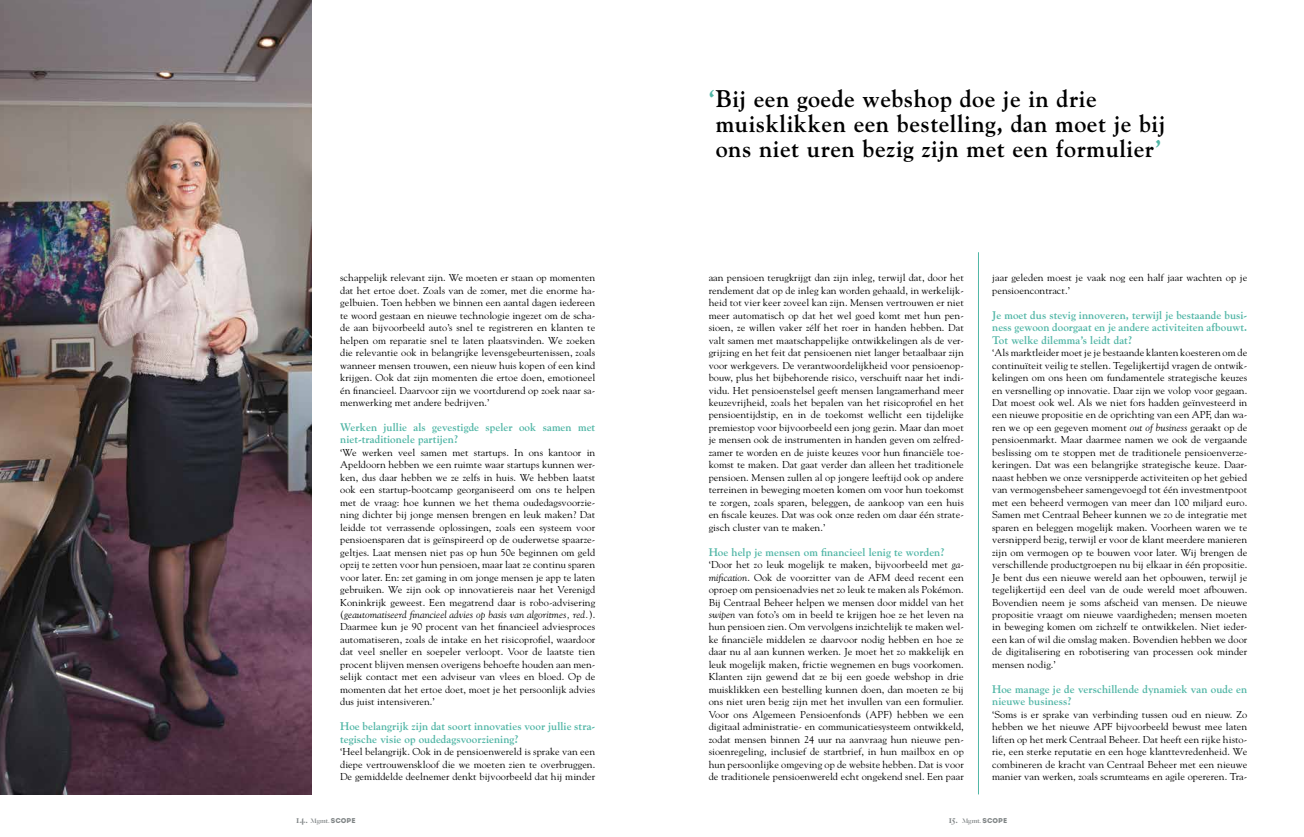
<style>
.page{position:relative;width:1304px;height:837px;background:#fff}
.page>*{position:absolute;margin:0;border:0;box-sizing:border-box;transform-origin:0 0}
.t1{font:700 24px/24.9px "Goudy";letter-spacing:.02em;color:#000}
.t2{font:700 11px/12.5px "Goudy";letter-spacing:.005em;color:#51b6a6}
.t3{font:10px/12.5px "Goudy";letter-spacing:.005em;color:#000;text-align:justify}
.t4{font:7px "Dala Floda Roman No.2";letter-spacing:-.005em;color:#808586}
.s1{font-style:italic}
.s2{color:#51b6a6}
.s3{font-size:11px}
.s4{font-family:"Intro"}
</style>
<div class="page">
<hr style="left:978px;top:252px;width:1px;height:542px;background:#51b6a6">
<img style="left:0;top:0;width:312px;height:794px">
<p class="t3" style="left:340px;top:271px;width:257px">schappelijk relevant zijn. We moeten er staan op momenten dat het ertoe doet. Zoals van de zomer, met die enorme ha&shy;gelbuien. Toen hebben we binnen een aantal dagen iedereen te woord gestaan en nieuwe technologie ingezet om de scha&shy;de aan bijvoorbeeld auto’s snel te registreren en klanten te helpen om reparatie snel te laten plaatsvinden. We zoeken die relevantie ook in belangrijke levensgebeurtenissen, zoals wanneer mensen trouwen, een nieuw huis kopen of een kind krijgen. Ook dat zijn momenten die ertoe doen, emotioneel én financieel. Daarvoor zijn we voortdurend op zoek naar sa&shy;menwerking met andere bedrijven.’</p>
<p class="t2" style="left:340px;top:420px;width:257px">Werken jullie als gevestigde speler ook samen met niet-traditionele partijen?</p>
<p class="t3" style="left:340px;top:445px;width:257px">‘We werken veel samen met startups. In ons kantoor in Apeldoorn hebben we een ruimte waar startups kunnen wer&shy;ken, dus daar hebben we ze zelfs in huis. We hebben laatst ook een startup-bootcamp georganiseerd om ons te helpen met de vraag: hoe kunnen we het thema oudedagsvoorzie&shy;ning dichter bij jonge mensen brengen en leuk maken? Dat leidde tot verrassende oplossingen, zoals een systeem voor pensioensparen dat is geïnspireerd op de ouderwetse spaarze&shy;geltjes. Laat mensen niet pas op hun 50e beginnen om geld opzij te zetten voor hun pensioen, maar laat ze continu sparen voor later. En: zet gaming in om jonge mensen je app te laten gebruiken. We zijn ook op innovatiereis naar het Verenigd Koninkrijk geweest. Een megatrend daar is robo-advisering (<span class="s1">geautomatiseerd financieel advies op basis van algoritmes, red.</span>).<br>Daarmee kun je 90 procent van het financieel adviesproces automatiseren, zoals de intake en het risicoprofiel, waardoor dat veel sneller en soepeler verloopt. Voor de laatste tien procent blijven mensen overigens behoefte houden aan men&shy;selijk contact met een adviseur van vlees en bloed. Op de momenten dat het ertoe doet, moet je het persoonlijk advies dus juist intensiveren.’</p>
<p class="t2" style="left:340px;top:719px;width:257px">Hoe belangrijk zijn dat soort innovaties voor jullie stra&shy;tegische visie op oudedagsvoorziening?</p>
<p class="t3" style="left:340px;top:744px;width:257px">‘Heel belangrijk. Ook in de pensioenwereld is sprake van een diepe vertrouwenskloof die we moeten zien te overbruggen.<br>De gemiddelde deelnemer denkt bijvoorbeeld dat hij minder</p>
<h1 class="t1" style="left:709px;top:85px;width:458px"><span class="s2">‘</span>Bij een goede webshop doe je in drie muisklikken een bestelling, dan moet je bij ons niet uren bezig zijn met een formulier<span class="s2">’</span></h1>
<p class="t3" style="left:709px;top:271px;width:257px">aan pensioen terugkrijgt dan zijn inleg, terwijl dat, door het rendement dat op de inleg kan worden gehaald, in werkelijk&shy;heid tot vier keer zoveel kan zijn. Mensen vertrouwen er niet meer automatisch op dat het wel goed komt met hun pen&shy;sioen, ze willen vaker zélf het roer in handen hebben. Dat valt samen met maatschappelijke ontwikkelingen als de ver&shy;grijzing en het feit dat pensioenen niet langer betaalbaar zijn voor werkgevers. De verantwoordelijkheid voor pensioenop&shy;bouw, plus het bijbehorende risico, verschuift naar het indi&shy;vidu. Het pensioenstelsel geeft mensen langzamerhand meer keuzevrijheid, zoals het bepalen van het risicoprofiel en het pensioentijdstip, en in de toekomst wellicht een tijdelijke premiestop voor bijvoorbeeld een jong gezin. Maar dan moet je mensen ook de instrumenten in handen geven om zelfred&shy;zamer te worden en de juiste keuzes voor hun financiële toe&shy;komst te maken. Dat gaat verder dan alleen het traditionele pensioen. Mensen zullen al op jongere leeftijd ook op andere terreinen in beweging moeten komen om voor hun toekomst te zorgen, zoals sparen, beleggen, de aankoop van een huis en fiscale keuzes. Dat was ook onze reden om daar één strate&shy;gisch cluster van te maken.’</p>
<p class="t2" style="left:709px;top:545px;width:238px">Hoe help je mensen om financieel lenig te worden?</p>
<p class="t3" style="left:709px;top:558px;width:257px">‘Door het zo leuk mogelijk te maken, bijvoorbeeld met <span class="s1">ga&shy;mification</span>. Ook de voorzitter van de AFM deed recent een oproep om pensioenadvies net zo leuk te maken als Pokémon.<br>Bij Centraal Beheer helpen we mensen door middel van het <span class="s1">swipen</span> van foto’s om in beeld te krijgen hoe ze het leven na hun pensioen zien. Om vervolgens inzichtelijk te maken wel&shy;ke financiële middelen ze daarvoor nodig hebben en hoe ze daar nu al aan kunnen werken. Je moet het zo makkelijk en leuk mogelijk maken, frictie wegnemen en bugs voorkomen.<br>Klanten zijn gewend dat ze bij een goede webshop in drie muisklikken een bestelling kunnen doen, dan moeten ze bij ons niet uren bezig zijn met het invullen van een formulier.<br>Voor ons Algemeen Pensioenfonds (APF) hebben we een digitaal administratie- en communicatiesysteem ontwikkeld, zodat mensen binnen 24 uur na aanvraag hun nieuwe pen&shy;sioenregeling, inclusief de startbrief, in hun mailbox en op hun persoonlijke omgeving op de website hebben. Dat is voor de traditionele pensioenwereld echt ongekend snel. Een paar</p>
<p class="t3" style="left:992px;top:271px;width:257px">jaar geleden moest je vaak nog een half jaar wachten op je pensioencontract.’</p>
<p class="t2" style="left:992px;top:308px;width:257px;text-align:justify">Je moet dus stevig innoveren, terwijl je bestaande busi&shy;ness gewoon doorgaat en je andere activiteiten afbouwt.<br>Tot welke dilemma’s leidt dat?</p>
<p class="t3" style="left:992px;top:346px;width:257px">‘Als marktleider moet je je bestaande klanten koesteren om de continuïteit veilig te stellen. Tegelijkertijd vragen de ontwik&shy;kelingen om ons heen om fundamentele strategische keuzes en versnelling op innovatie. Daar zijn we volop voor gegaan.<br>Dat moest ook wel. Als we niet fors hadden geïnvesteerd in een nieuwe propositie en de oprichting van een APF, dan wa&shy;ren we op een gegeven moment <span class="s1">out of business</span> geraakt op de pensioenmarkt. Maar daarmee namen we ook de vergaande beslissing om te stoppen met de traditionele pensioenverze&shy;keringen. Dat was een belangrijke strategische keuze. Daar&shy;naast hebben we onze versnipperde activiteiten op het gebied van vermogensbeheer samengevoegd tot één investmentpoot met een beheerd vermogen van meer dan 100 miljard euro.<br>Samen met Centraal Beheer kunnen we zo de integratie met sparen en beleggen mogelijk maken. Voorheen waren we te versnipperd bezig, terwijl er voor de klant meerdere manieren zijn om vermogen op te bouwen voor later. Wij brengen de verschillende productgroepen nu bij elkaar in één propositie.<br>Je bent dus een nieuwe wereld aan het opbouwen, terwijl je tegelijkertijd een deel van de oude wereld moet afbouwen.<br>Bovendien neem je soms afscheid van mensen. De nieuwe propositie vraagt om nieuwe vaardigheden; mensen moeten in beweging komen om zichzelf te ontwikkelen. Niet ieder&shy;een kan of wil die omslag maken. Bovendien hebben we door de digitalisering en robotisering van processen ook minder mensen nodig.’</p>
<p class="t2" style="left:992px;top:682px;width:257px">Hoe manage je de verschillende dynamiek van oude en nieuwe business?</p>
<p class="t3" style="left:992px;top:707px;width:257px">‘Soms is er sprake van verbinding tussen oud en nieuw. Zo hebben we het nieuwe APF bijvoorbeeld bewust mee laten liften op het merk Centraal Beheer. Dat heeft een rijke histo&shy;rie, een sterke reputatie en een hoge klanttevredenheid. We combineren de kracht van Centraal Beheer met een nieuwe manier van werken, zoals scrumteams en agile opereren. Tra-</p>
<p class="t4" style="left:296px;top:815px;width:61px"><span class="s3">14.</span> Mgmt. <span class="s4">SCOPE</span></p>
<p class="t4" style="left:949px;top:815px;width:60px"><span class="s3">15.</span> Mgmt. <span class="s4">SCOPE</span></p>
</div>
